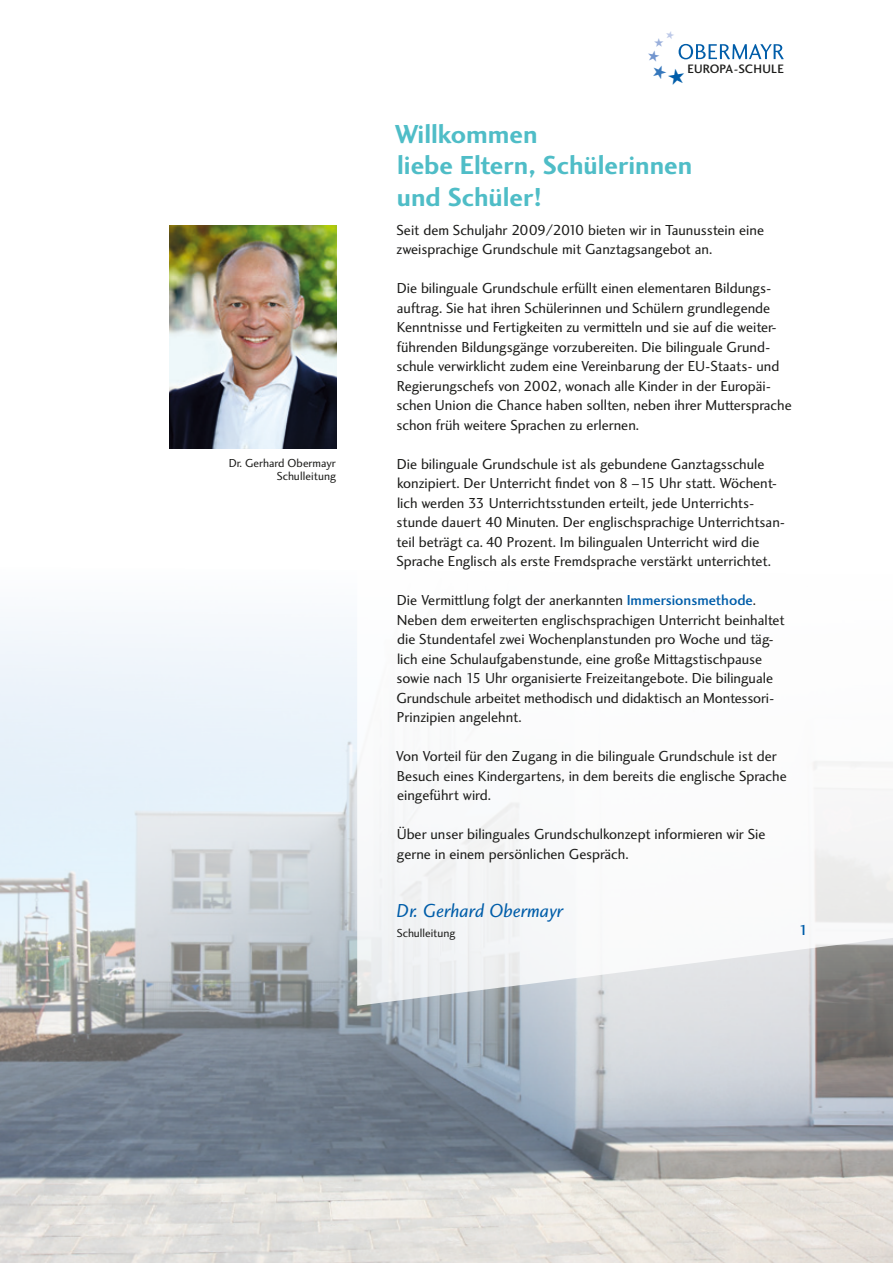
<style>
.page{position:relative;width:893px;height:1263px;background:#fff}
.page>*{position:absolute;margin:0;border:0;box-sizing:border-box;transform-origin:0 0}
.t1{font:700 27px/31.5px "Charlotte Sans";color:#4fbdc7}
.t2{font:italic 19.5px "Charlotte Sans";color:#005da9}
.t3{font:15px/19.5px "Charlotte Sans";color:#1d1d1b}
.t4{font:500 15px "Charlotte Sans";color:#005da9}
.t5{font:500 12.6px "Charlotte Sans";letter-spacing:.01em;color:#1d1d1b}
.t6{font:12px/13.5px "Charlotte Sans";color:#1d1d1b;text-align:right}
.s1{font-weight:500;color:#005da9}
</style>
<div class="page">
<img style="left:0;top:623px;width:893px;height:640px">
<img style="left:170px;top:226px;width:167px;height:222px">
<svg style="left:357px;top:623px;width:536px;height:383px"></svg>
<svg style="left:678px;top:43px;width:106px;height:17px"></svg>
<p class="t6" style="left:229px;top:456px;width:109px">Dr. Gerhard Obermayr<br>Schulleitung</p>
<p class="t5" style="left:687px;top:61px;width:98px">EUROPA-SCHULE</p>
<h1 class="t1" style="left:395px;top:118px;width:299px">Willkommen<br>liebe Eltern, Schülerinnen und Schüler!</h1>
<p class="t3" style="left:396px;top:220px;width:369px">Seit dem Schuljahr 2009/2010 bieten wir in Taunusstein eine zweisprachige Grundschule mit Ganztagsangebot an.</p>
<p class="t3" style="left:396px;top:279px;width:397px">Die bilinguale Grundschule erfüllt einen elementaren Bildungs&shy;auftrag. Sie hat ihren Schülerinnen und Schülern grundlegende Kenntnisse und Fertigkeiten zu vermitteln und sie auf die weiter&shy;führenden Bildungsgänge vorzubereiten. Die bilinguale Grund&shy;schule verwirklicht zudem eine Vereinbarung der EU-Staats- und Regierungschefs von 2002, wonach alle Kinder in der Europäi&shy;schen Union die Chance haben sollten, neben ihrer Muttersprache schon früh weitere Sprachen zu erlernen.</p>
<p class="t3" style="left:396px;top:454px;width:390px">Die bilinguale Grundschule ist als gebundene Ganztagsschule konzipiert. Der Unterricht findet von 8 –15 Uhr statt. Wöchent&shy;lich werden 33 Unterrichtsstunden erteilt, jede Unterrichts&shy;stunde dauert 40 Minuten. Der englischsprachige Unterrichtsan&shy;teil beträgt ca. 40 Prozent. Im bilingualen Unterricht wird die Sprache Englisch als erste Fremdsprache verstärkt unterrichtet.</p>
<p class="t3" style="left:396px;top:591px;width:390px">Die Vermittlung folgt der anerkannten <span class="s1">Immersionsmethode</span>.<br>Neben dem erweiterten englischsprachigen Unterricht beinhaltet die Stundentafel zwei Wochenplanstunden pro Woche und täg&shy;lich eine Schulaufgabenstunde, eine große Mittagstischpause sowie nach 15 Uhr organisierte Freizeitangebote. Die bilinguale Grundschule arbeitet methodisch und didaktisch an Montessori-Prinzipien angelehnt.</p>
<p class="t3" style="left:396px;top:747px;width:392px">Von Vorteil für den Zugang in die bilinguale Grundschule ist der<br>Besuch eines Kindergartens, in dem bereits die englische Sprache eingeführt wird.</p>
<p class="t3" style="left:397px;top:825px;width:370px">Über unser bilinguales Grundschulkonzept informieren wir Sie gerne in einem persönlichen Gespräch.</p>
<h2 class="t2" style="left:397px;top:900px;width:168px">Dr. Gerhard Obermayr</h2>
<p class="t6" style="left:397px;top:926px;width:60px">Schulleitung</p>
<p class="t4" style="left:799px;top:921px;width:11px">1</p>
</div>
